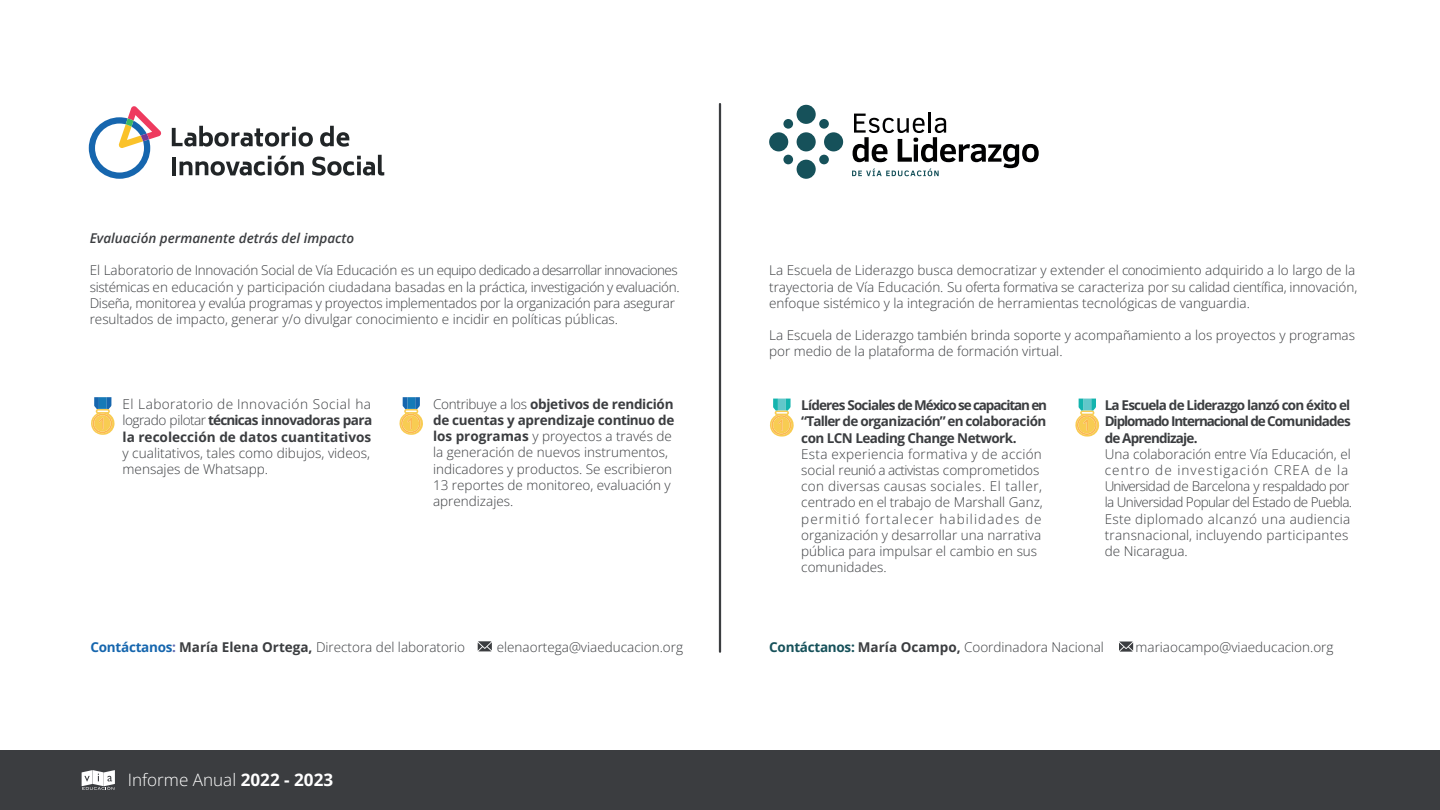
<style>
.page{position:relative;width:1440px;height:810px;background:#fff}
.page>*{position:absolute;margin:0;border:0;box-sizing:border-box;transform-origin:0 0}
.t1{font:300 17.1px "Open Sans";color:#fff}
.t2{font:700 13.65px/16.4px "Open Sans";color:#3b3d40;text-align:justify}
.t3{font:300 13.65px/16.4px "Open Sans";color:#3b3d40}
.t4{font:300 13.5px/16.2px "Open Sans";color:#3b3d40}
.t5{font:300 13.5px/16.2px "Open Sans";letter-spacing:-.02em;color:#3b3d40}
.t6{font:700 13.5px/16.2px "Open Sans";letter-spacing:-.06em;color:#3b3d40;text-align:justify}
.t7{font:italic 600 13.5px "Open Sans";color:#3b3d40}
.s1{font-weight:300}
.s2{font-weight:700}
.s3{font-weight:700;color:#1666ae}
.s4{font-weight:700;color:#616bb2}
.s5{font-weight:700;color:#16515a}
</style>
<div class="page">
<div style="left:0;top:750px;width:1440px;height:60px;background:#3b3d40"></div>
<svg style="left:82px;top:770px;width:33px;height:20px"></svg>
<hr style="left:719px;top:104px;width:2px;height:548px;background:#3b3d40">
<hr style="left:928px;top:112px;width:3px;height:21px;background:#000001">
<svg style="left:852px;top:114px;width:187px;height:62px"></svg>
<div style="left:797px;top:132px;width:19px;height:19px;background:#16515a;border-radius:50%"></div>
<div style="left:824px;top:132px;width:19px;height:19px;background:#16515a;border-radius:50%"></div>
<div style="left:797px;top:105px;width:19px;height:19px;background:#16515a;border-radius:50%"></div>
<div style="left:797px;top:160px;width:19px;height:19px;background:#16515a;border-radius:50%"></div>
<div style="left:769px;top:132px;width:19px;height:19px;background:#16515a;border-radius:50%"></div>
<div style="left:819px;top:155px;width:10px;height:9px;background:#16515a;border-radius:50%"></div>
<div style="left:819px;top:119px;width:10px;height:10px;background:#16515a;border-radius:50%"></div>
<div style="left:783px;top:155px;width:10px;height:9px;background:#16515a;border-radius:50%"></div>
<div style="left:783px;top:119px;width:10px;height:10px;background:#16515a;border-radius:50%"></div>
<svg style="left:89px;top:106px;width:72px;height:73px"></svg>
<svg style="left:172px;top:126px;width:141px;height:21px"></svg>
<svg style="left:320px;top:126px;width:29px;height:21px"></svg>
<hr style="left:172px;top:157px;width:4px;height:18px;background:#212527">
<svg style="left:180px;top:156px;width:124px;height:20px"></svg>
<svg style="left:312px;top:155px;width:72px;height:21px"></svg>
<svg style="left:91px;top:397px;width:24px;height:38px"></svg>
<svg style="left:399px;top:397px;width:24px;height:38px"></svg>
<svg style="left:478px;top:641px;width:14px;height:10px"></svg>
<svg style="left:1119px;top:642px;width:14px;height:10px"></svg>
<svg style="left:769px;top:399px;width:25px;height:38px"></svg>
<svg style="left:1075px;top:399px;width:25px;height:38px"></svg>
<p class="t7" style="left:90px;top:229px;width:266px">Evaluación permanente detrás del impacto</p>
<p class="t5" style="left:90px;top:262px;width:592px">El Laboratorio de Innovación Social de Vía Educación es un equipo dedicado a desarrollar innovaciones sistémicas en educación y participación ciudadana basadas en la práctica, investigación y evaluación.<br>Diseña, monitorea y evalúa programas y proyectos implementados por la organización para asegurar resultados de impacto, generar y/o divulgar conocimiento e incidir en políticas públicas.</p>
<p class="t2" style="left:123px;top:395px;width:251px"><span class="s1">El Laboratorio de Innovación Social ha logrado pilotar</span> técnicas innovadoras para la recolección de datos cuantitativos</p>
<p class="t3" style="left:123px;top:444px;width:249px">y cualitativos, tales como dibujos, videos, mensajes de Whatsapp.</p>
<p class="t4" style="left:433px;top:395px;width:243px">Contribuye a los <span class="s2">objetivos de rendición de cuentas y aprendizaje continuo de los programas</span> y proyectos a través de la generación de nuevos instrumentos, indicadores y productos. Se escribieron 13 reportes de monitoreo, evaluación y aprendizajes.</p>
<p class="t4" style="left:769px;top:262px;width:590px">La Escuela de Liderazgo busca democratizar y extender el conocimiento adquirido a lo largo de la trayectoria de Vía Educación. Su oferta formativa se caracteriza por su calidad científica, innovación, enfoque sistémico y la integración de herramientas tecnológicas de vanguardia.</p>
<p class="t4" style="left:769px;top:327px;width:587px">La Escuela de Liderazgo también brinda soporte y acompañamiento a los proyectos y programas por medio de la plataforma de formación virtual.</p>
<p class="t6" style="left:801px;top:397px;width:247px">Líderes Sociales de México se capacitan en “Taller de organización” en colaboración con LCN Leading Change Network.</p>
<p class="t4" style="left:801px;top:445px;width:243px">Esta experiencia formativa y de acción social reunió a activistas comprometidos con diversas causas sociales. El taller, centrado en el trabajo de Marshall Ganz, permitió fortalecer habilidades de organización y desarrollar una narrativa pública para impulsar el cambio en sus comunidades.</p>
<p class="t6" style="left:1105px;top:397px;width:248px">La Escuela de Liderazgo lanzó con éxito el Diplomado Internacional de Comunidades de Aprendizaje.</p>
<p class="t4" style="left:1105px;top:445px;width:249px">Una colaboración entre Vía Educación, el centro de investigación CREA de la Universidad de Barcelona y respaldado por la Universidad Popular del Estado de Puebla.<br>Este diplomado alcanzó una audiencia transnacional, incluyendo participantes de Nicaragua.</p>
<p class="t4" style="left:91px;top:638px;width:376px"><span class="s3">Contáctanos</span><span class="s4">:</span> <span class="s2">María Elena Ortega,</span> Directora del laboratorio</p>
<p class="t4" style="left:497px;top:638px;width:188px">elenaortega@viaeducacion.org</p>
<p class="t4" style="left:769px;top:638px;width:336px"><span class="s5">Contáctanos:</span> <span class="s2">María Ocampo,</span> Coordinadora Nacional</p>
<p class="t4" style="left:1136px;top:638px;width:199px">mariaocampo@viaeducacion.org</p>
<p class="t1" style="left:128px;top:768px;width:207px">Informe Anual <span class="s2">2022 - 2023</span></p>
</div>
